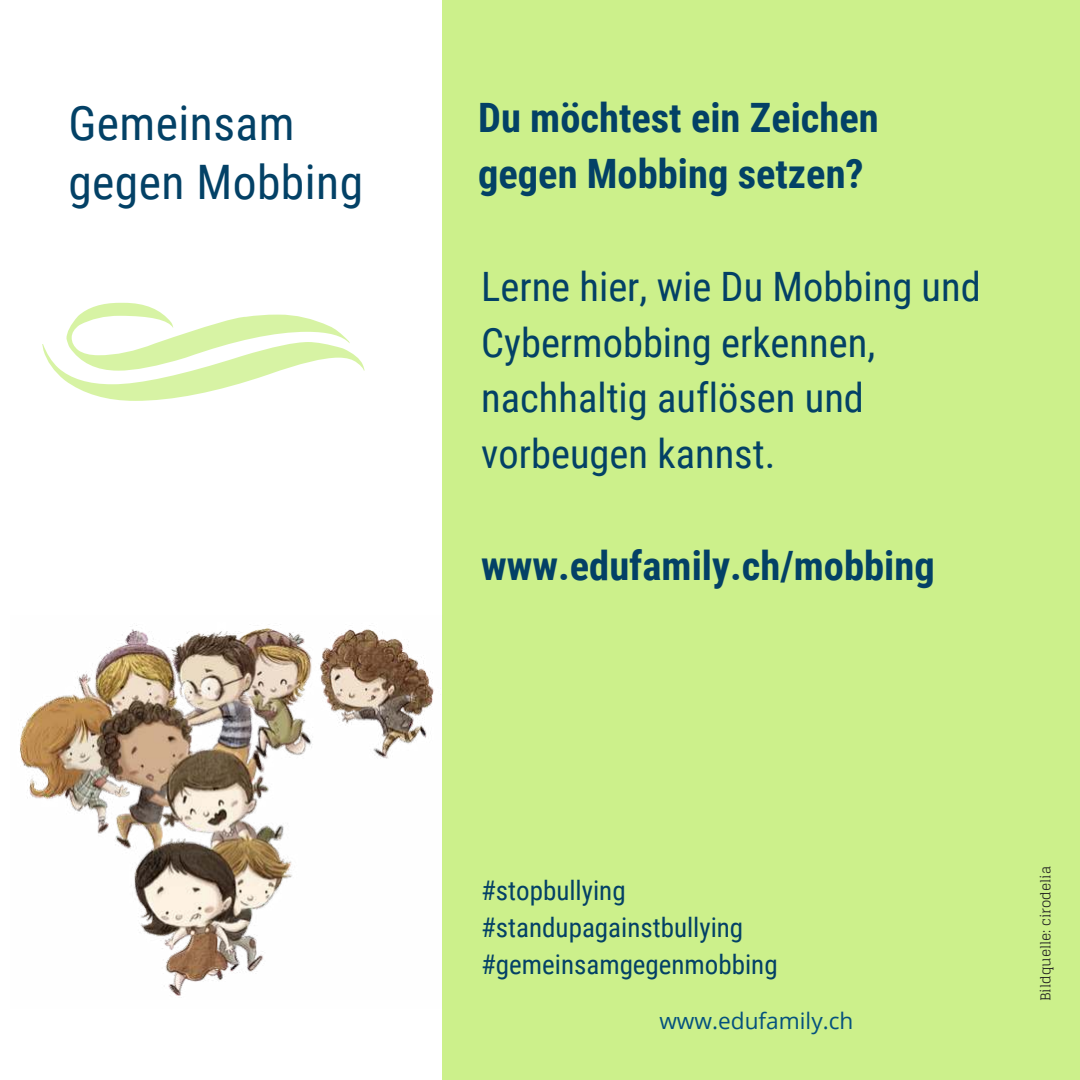
<style>
.page{position:relative;width:1080px;height:1080px;background:#fff}
.page>*{position:absolute;margin:0;border:0;box-sizing:border-box;transform-origin:0 0}
.t1{font:47.48px/58.9px "Roboto Condensed";letter-spacing:.01em;color:#034166}
.t2{font:40.5px/55.8px "Roboto Condensed";color:#034166}
.t3{font:700 40.5px/55.8px "Roboto Condensed";color:#034166}
.t4{font:27px/37.1px "Roboto Condensed";color:#034166}
.t5{font:22.72px "Open Sans";color:#04517e}
.t6{font:13.5px "Glegoo";color:#222}
</style>
<div class="page">
<div style="left:442px;top:0;width:638px;height:1080px;background:#ccf08b"></div>
<svg style="left:42px;top:303px;width:322px;height:98px"></svg>
<img style="left:19px;top:624px;width:415px;height:372px">
<p class="t1" style="left:68px;top:91px;width:296px">Gemeinsam gegen Mobbing</p>
<p class="t3" style="left:478px;top:88px;width:402px">Du möchtest ein Zeichen gegen Mobbing setzen?</p>
<p class="t2" style="left:481px;top:257px;width:501px">Lerne hier, wie Du Mobbing und<br>Cybermobbing erkennen, nachhaltig auflösen und vorbeugen kannst.</p>
<p class="t3" style="left:481px;top:536px;width:455px">www.edufamily.ch/mobbing</p>
<p class="t4" style="left:481px;top:871px;width:298px">#stopbullying #standupagainstbullying #gemeinsamgegenmobbing</p>
<p class="t5" style="left:659px;top:1005px;width:196px">www.edufamily.ch</p>
<p class="t6" style="left:1038px;top:1001px;width:137px;rotate:-90deg">Bildquelle: cirodelia</p>
</div>
